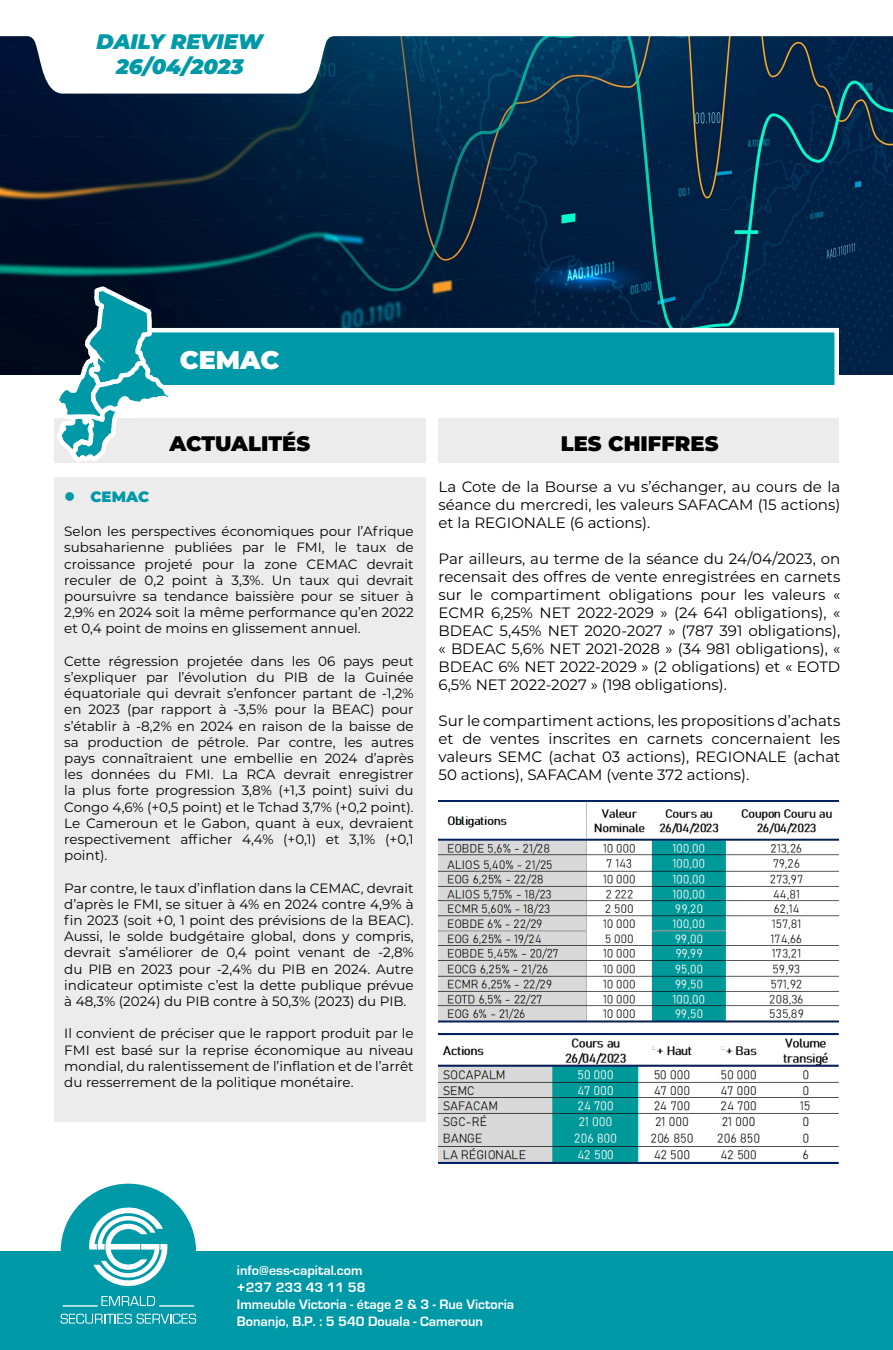
<style>
.page{position:relative;width:893px;height:1350px;background:#fff}
.page>*{position:absolute;margin:0;border:0;box-sizing:border-box;transform-origin:0 0}
.t1{font:900 25.5px "Montserrat";color:#fff}
.t2{font:900 21px "Montserrat";color:#000}
.t3{font:italic 900 21px/25.2px "Montserrat";color:#0099a7;text-align:center}
.t4{font:15px/18px "Montserrat";color:#000;text-align:justify}
.t5{font:900 15px "Montserrat";color:#0099a7}
.t6{font:700 14.1px/16.8px "Eurostile";color:#fff}
.t7{font:13.5px/16.2px "Montserrat";color:#000;text-align:justify}
</style>
<div class="page">
<div style="left:54px;top:477px;width:372px;height:645px;background:#ececec"></div>
<div style="left:54px;top:418px;width:372px;height:45px;background:#ececec"></div>
<div style="left:438px;top:418px;width:401px;height:45px;background:#ececec"></div>
<img style="left:0;top:95px;width:893px;height:279px">
<svg style="left:0;top:36px;width:893px;height:59px"></svg>
<div style="left:122px;top:330px;width:715px;height:57px;background:#0099a7"></div>
<div style="left:120px;top:328px;width:719px;height:62px;border:4px solid #fff"></div>
<svg style="left:53px;top:284px;width:123px;height:178px"></svg>
<div style="left:61px;top:1184px;width:135px;height:135px;background:#0099a7;border-radius:50%"></div>
<div style="left:0;top:1251px;width:893px;height:99px;background:#0099a7"></div>
<svg style="left:101px;top:1296px;width:54px;height:10px"></svg>
<svg style="left:61px;top:1314px;width:135px;height:10px"></svg>
<svg style="left:89px;top:1207px;width:79px;height:80px"></svg>
<hr style="left:159px;top:1305px;width:35px;height:2px;background:#fff">
<hr style="left:63px;top:1305px;width:35px;height:2px;background:#fff">
<img style="left:439px;top:800px;width:400px;height:223px">
<img style="left:439px;top:1034px;width:400px;height:130px">
<h2 class="t3" style="left:97px;top:27px;width:168px">DAILY REVIEW<br>26/04/2023</h2>
<h1 class="t1" style="left:180px;top:341px;width:101px">CEMAC</h1>
<h2 class="t2" style="left:169px;top:428px;width:142px">ACTUALITÉS</h2>
<p class="t5" style="left:64px;top:485px;width:86px">● CEMAC</p>
<p class="t7" style="left:64px;top:523px;width:351px">Selon les perspectives économiques pour l’Afrique subsaharienne publiées par le FMI, le taux de croissance projeté pour la zone CEMAC devrait reculer de 0,2 point à 3,3%. Un taux qui devrait poursuivre sa tendance baissière pour se situer à 2,9% en 2024 soit la même performance qu’en 2022 et 0,4 point de moins en glissement annuel.</p>
<p class="t7" style="left:64px;top:652px;width:351px">Cette régression projetée dans les 06 pays peut s’expliquer par l’évolution du PIB de la Guinée équatoriale qui devrait s’enfoncer partant de -1,2% en 2023 (par rapport à -3,5% pour la BEAC) pour s’établir à -8,2% en 2024 en raison de la baisse de sa production de pétrole. Par contre, les autres pays connaîtraient une embellie en 2024 d’après les données du FMI. La RCA devrait enregistrer la plus forte progression 3,8% (+1,3 point) suivi du Congo 4,6% (+0,5 point) et le Tchad 3,7% (+0,2 point).<br>Le Cameroun et le Gabon, quant à eux, devraient respectivement afficher 4,4% (+0,1) et 3,1% (+0,1 point).</p>
<p class="t7" style="left:64px;top:879px;width:351px">Par contre, le taux d’inflation dans la CEMAC, devrait d’après le FMI, se situer à 4% en 2024 contre 4,9% à fin 2023 (soit +0, 1 point des prévisions de la BEAC).<br>Aussi, le solde budgétaire global, dons y compris, devrait s’améliorer de 0,4 point venant de -2,8% du PIB en 2023 pour -2,4% du PIB en 2024. Autre indicateur optimiste c’est la dette publique prévue à 48,3% (2024) du PIB contre à 50,3% (2023) du PIB.</p>
<p class="t7" style="left:64px;top:1025px;width:351px">Il convient de préciser que le rapport produit par le FMI est basé sur la reprise économique au niveau mondial, du ralentissement de l’inflation et de l’arrêt du resserrement de la politique monétaire.</p>
<h2 class="t2" style="left:561px;top:428px;width:159px">LES CHIFFRES</h2>
<p class="t4" style="left:438px;top:477px;width:403px">La Cote de la Bourse a vu s’échanger, au cours de la séance du mercredi, les valeurs SAFACAM (15 actions) et la REGIONALE (6 actions).</p>
<p class="t4" style="left:438px;top:549px;width:403px">Par ailleurs, au terme de la séance du 24/04/2023, on recensait des offres de vente enregistrées en carnets sur le compartiment obligations pour les valeurs « ECMR 6,25% NET 2022-2029 » (24 641 obligations), « BDEAC 5,45% NET 2020-2027 » (787 391 obligations), « BDEAC 5,6% NET 2021-2028 » (34 981 obligations), « BDEAC 6% NET 2022-2029 » (2 obligations) et « EOTD 6,5% NET 2022-2027 » (198 obligations).</p>
<p class="t4" style="left:438px;top:711px;width:403px">Sur le compartiment actions, les propositions d’achats et de ventes inscrites en carnets concernaient les valeurs SEMC (achat 03 actions), REGIONALE (achat 50 actions), SAFACAM (vente 372 actions).</p>
<p class="t6" style="left:237px;top:1263px;width:279px">info@ess-capital.com<br>+237 233 43 11 58<br>Immeuble Victoria - étage 2 &amp; 3 - Rue Victoria<br>Bonanjo, B.P. : 5 540 Douala - Cameroun</p>
</div>
